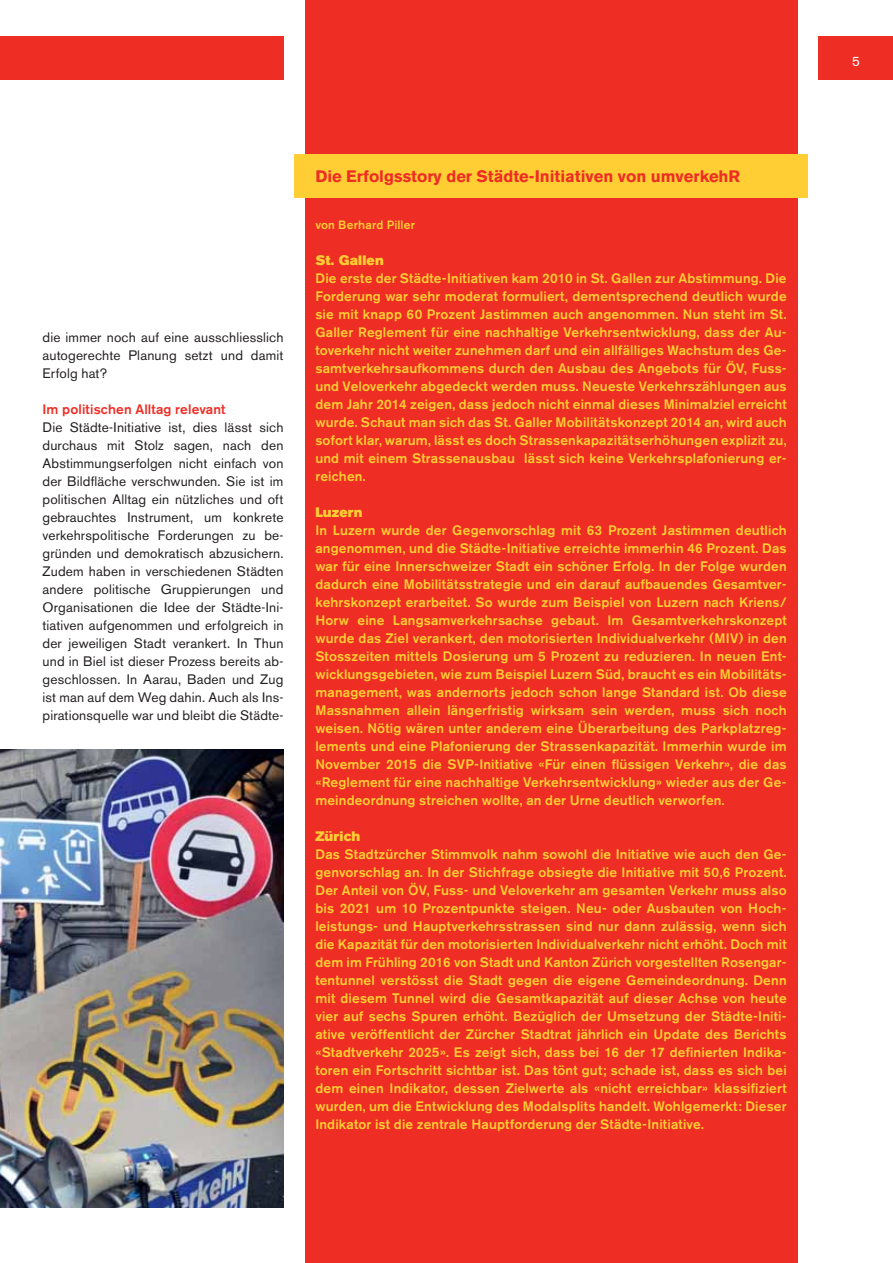
<style>
.page{position:relative;width:893px;height:1263px;background:#fff}
.page>*{position:absolute;margin:0;border:0;box-sizing:border-box;transform-origin:0 0}
.t1{font:700 16.5px "Akzidenz Grotesk BE";color:#ee2d24}
.t2{font:500 13.65px/18px "Akzidenz Grotesk BE";letter-spacing:.01em;color:#ffce34;text-align:justify}
.t3{font:13.65px/18px "Akzidenz Grotesk BE";letter-spacing:.01em;color:#231f20;text-align:justify}
.t4{font:500 13.65px "Akzidenz Grotesk BE";letter-spacing:.01em;color:#ee2d24}
.t5{font:13.65px "Akzidenz Grotesk BE Super";letter-spacing:.015em;color:#ffce34}
.t6{font:13.5px "Akzidenz Grotesk BE";color:#fff}
.t7{font:500 12px "Akzidenz Grotesk BE";letter-spacing:.015em;color:#ffce34}
</style>
<div class="page">
<img style="left:0;top:749px;width:283px;height:459px">
<div style="left:819px;top:36px;width:74px;height:43px;background:#ee2d24"></div>
<div style="left:305px;top:0;width:492px;height:1263px;background:#ee2d24"></div>
<div style="left:294px;top:155px;width:514px;height:43px;background:#ffce34"></div>
<div style="left:0;top:36px;width:283px;height:43px;background:#ee2d24"></div>
<p class="t3" style="left:43px;top:330px;width:243px">die immer noch auf eine ausschliesslich autogerechte Planung setzt und damit Erfolg hat?</p>
<p class="t4" style="left:43px;top:404px;width:184px">Im politischen Alltag relevant</p>
<p class="t3" style="left:43px;top:420px;width:243px">Die Städte-Initiative ist, dies lässt sich durchaus mit Stolz sagen, nach den Abstimmungserfolgen nicht einfach von der Bildfläche verschwunden. Sie ist im politischen Alltag ein nützliches und oft gebrauchtes Instrument, um konkrete verkehrspolitische Forderungen zu be&shy;gründen und demokratisch abzusichern.<br>Zudem haben in verschiedenen Städten andere politische Gruppierungen und Organisationen die Idee der Städte-Ini&shy;tiativen aufgenommen und erfolgreich in der jeweiligen Stadt verankert. In Thun und in Biel ist dieser Prozess bereits ab&shy;geschlossen. In Aarau, Baden und Zug ist man auf dem Weg dahin. Auch als Ins&shy;pirationsquelle war und bleibt die Städte-</p>
<p class="t1" style="left:315px;top:170px;width:426px">Die Erfolgsstory der Städte-Initiativen von umverkehR</p>
<p class="t7" style="left:315px;top:220px;width:101px">von Berhard Piller</p>
<p class="t5" style="left:315px;top:255px;width:70px">St. Gallen</p>
<p class="t2" style="left:315px;top:270px;width:473px">Die erste der Städte-Initiativen kam 2010 in St. Gallen zur Abstimmung. Die Forderung war sehr moderat formuliert, dementsprechend deutlich wurde sie mit knapp 60 Prozent Jastimmen auch angenommen. Nun steht im St.<br>Galler Reglement für eine nachhaltige Verkehrsentwicklung, dass der Au&shy;toverkehr nicht weiter zunehmen darf und ein allfälliges Wachstum des Ge&shy;samtverkehrsaufkommens durch den Ausbau des Angebots für ÖV, Fuss&shy;und Veloverkehr abgedeckt werden muss. Neueste Verkehrszählungen aus dem Jahr 2014 zeigen, dass jedoch nicht einmal dieses Minimalziel erreicht wurde. Schaut man sich das St. Galler Mobilitätskonzept 2014 an, wird auch sofort klar, warum, lässt es doch Strassenkapazitätserhöhungen explizit zu, und mit einem Strassenausbau lässt sich keine Verkehrsplafonierung er&shy;reichen.</p>
<p class="t5" style="left:315px;top:507px;width:49px">Luzern</p>
<p class="t2" style="left:315px;top:522px;width:473px">In Luzern wurde der Gegenvorschlag mit 63 Prozent Jastimmen deutlich angenommen, und die Städte-Initiative erreichte immerhin 46 Prozent. Das war für eine Innerschweizer Stadt ein schöner Erfolg. In der Folge wurden dadurch eine Mobilitätsstrategie und ein darauf aufbauendes Gesamtver&shy;kehrskonzept erarbeitet. So wurde zum Beispiel von Luzern nach Kriens/ Horw eine Langsamverkehrsachse gebaut. Im Gesamtverkehrskonzept wurde das Ziel verankert, den motorisierten Individualverkehr (MIV) in den Stosszeiten mittels Dosierung um 5 Prozent zu reduzieren. In neuen Ent&shy;wicklungsgebieten, wie zum Beispiel Luzern Süd, braucht es ein Mobilitäts&shy;management, was andernorts jedoch schon lange Standard ist. Ob diese Massnahmen allein längerfristig wirksam sein werden, muss sich noch weisen. Nötig wären unter anderem eine Überarbeitung des Parkplatzreg&shy;lements und eine Plafonierung der Strassenkapazität. Immerhin wurde im November 2015 die SVP-Initiative «Für einen flüssigen Verkehr», die das «Reglement für eine nachhaltige Verkehrsentwicklung» wieder aus der Ge&shy;meindeordnung streichen wollte, an der Urne deutlich verworfen.</p>
<p class="t5" style="left:315px;top:831px;width:46px">Zürich</p>
<p class="t2" style="left:315px;top:846px;width:473px">Das Stadtzürcher Stimmvolk nahm sowohl die Initiative wie auch den Ge&shy;genvorschlag an. In der Stichfrage obsiegte die Initiative mit 50,6 Prozent.<br>Der Anteil von ÖV, Fuss- und Veloverkehr am gesamten Verkehr muss also bis 2021 um 10 Prozentpunkte steigen. Neu- oder Ausbauten von Hoch&shy;leistungs- und Hauptverkehrsstrassen sind nur dann zulässig, wenn sich die Kapazität für den motorisierten Individualverkehr nicht erhöht. Doch mit dem im Frühling 2016 von Stadt und Kanton Zürich vorgestellten Rosengar&shy;tentunnel verstösst die Stadt gegen die eigene Gemeindeordnung. Denn mit diesem Tunnel wird die Gesamtkapazität auf dieser Achse von heute vier auf sechs Spuren erhöht. Bezüglich der Umsetzung der Städte-Initi&shy;ative veröffentlicht der Zürcher Stadtrat jährlich ein Update des Berichts «Stadtverkehr 2025». Es zeigt sich, dass bei 16 der 17 definierten Indika&shy;toren ein Fortschritt sichtbar ist. Das tönt gut; schade ist, dass es sich bei dem einen Indikator, dessen Zielwerte als «nicht erreichbar» klassifiziert wurden, um die Entwicklung des Modalsplits handelt. Wohlgemerkt: Dieser Indikator ist die zentrale Hauptforderung der Städte-Initiative.</p>
<p class="t6" style="left:852px;top:56px;width:9px">5</p>
</div>
